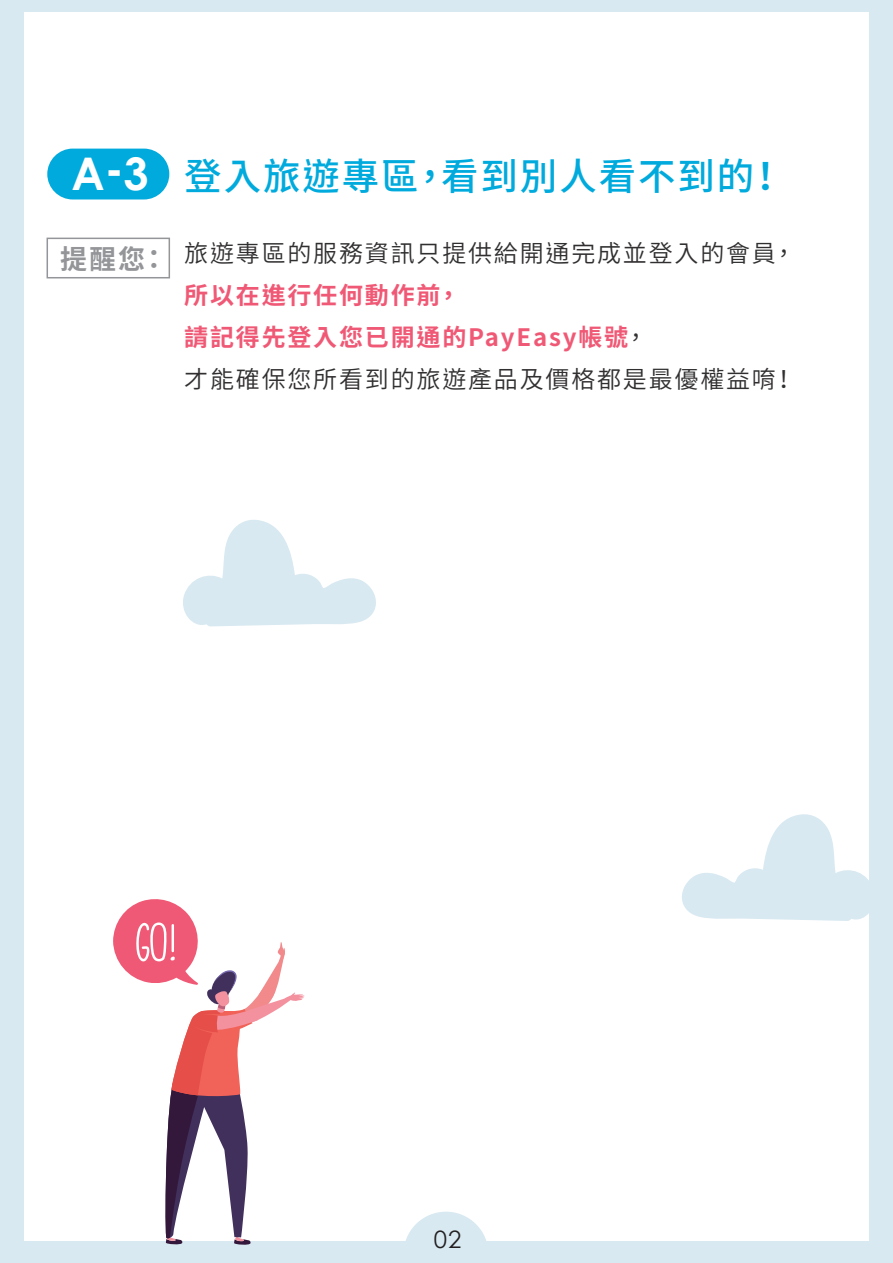
<style>
.page{position:relative;width:893px;height:1263px;background:#d8e9f1}
.page>*{position:absolute;margin:0;border:0;box-sizing:border-box;transform-origin:0 0}
.t1{font:500 37.5px "Noto Sans CJ Ktc";letter-spacing:.05em;color:#0ad}
.t2{font:700 27px "Noto Sans CJ Ktc";color:#939598}
.t3{font:700 24px/42px "Noto Sans CJ Ktc";letter-spacing:.075em;color:#f05975}
.t4{font:600 24px "Noto Sans CJ Ktc";letter-spacing:.075em;color:#312f30}
.t5{font:24px "Century Gothic";color:#231f20}
.s1{font-family:"Century Gothic";font-weight:700;font-size:45px;color:#fff}
.s2{font-weight:600;color:#312f30}
</style>
<div class="page">
<div style="left:24px;top:12px;width:845px;height:1229px;background:#fff"></div>
<svg style="left:405px;top:1212px;width:81px;height:29px"></svg>
<div style="left:47px;top:238px;width:123px;height:40px;border:2px solid #939598"></div>
<div style="left:47px;top:149px;width:122px;height:50px;background:#0ad;border-radius:25px"></div>
<svg style="left:183px;top:520px;width:193px;height:107px"></svg>
<svg style="left:682px;top:814px;width:187px;height:107px"></svg>
<svg style="left:113px;top:899px;width:192px;height:346px"></svg>
<h1 class="t1" style="left:71px;top:155px;width:714px"><span class="s1">A-3</span> 登入旅遊專區，看到別人看不到的！</h1>
<p class="t2" style="left:60px;top:243px;width:109px">提醒您：</p>
<p class="t4" style="left:184px;top:240px;width:613px">旅遊專區的服務資訊只提供給開通完成並登入的會員，</p>
<p class="t3" style="left:184px;top:275px;width:613px">所以在進行任何動作前，<br>請記得先登入您已開通的PayEasy帳號<span class="s2">，<br>才能確保您所看到的旅遊產品及價格都是最優權益唷！</span></p>
<p class="t5" style="left:434px;top:1222px;width:29px">02</p>
</div>
